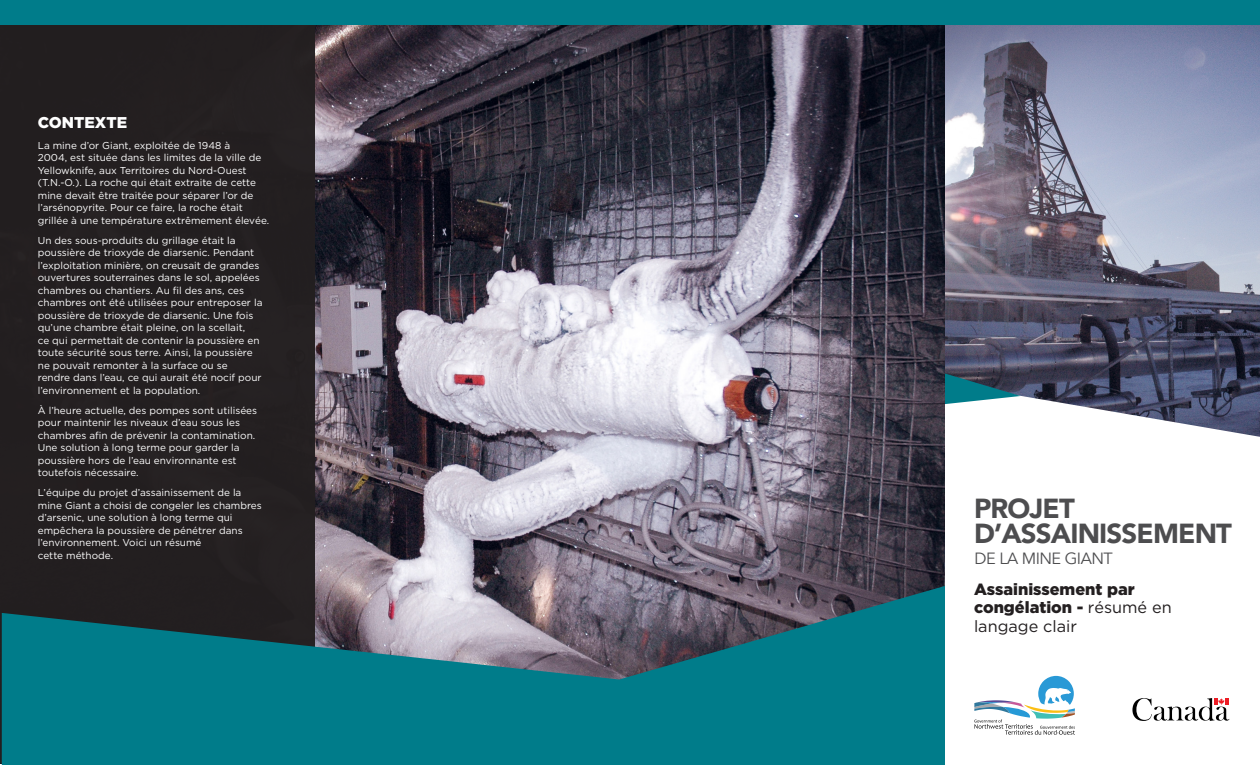
<style>
.page{position:relative;width:1260px;height:765px;background:#fff}
.page>*{position:absolute;margin:0;border:0;box-sizing:border-box;transform-origin:0 0}
.t1{font:900 27.5px/25px "Avenir";letter-spacing:-.03em;color:#4d4d4f}
.t2{font:900 16.25px/18.8px "Gotham";color:#231f20}
.t3{font:16.25px "Avenir";letter-spacing:-.03em;color:#4d4d4f}
.Body{font:900 15.62px "Gotham";color:#fff}
.Body-2{font:10px/12.5px "Gotham";color:#fff}
.s1{font-weight:400}
</style>
<div class="page">
<img style="left:0;top:24px;width:945px;height:740px">
<div style="left:0;top:24px;width:315px;height:738px;background:#231f20"></div>
<img style="left:945px;top:24px;width:315px;height:358px">
<div style="left:0;top:0;width:1260px;height:24px;background:#007c8a"></div>
<svg style="left:945px;top:382px;width:315px;height:338px"></svg>
<svg style="left:945px;top:373px;width:76px;height:31px;background:#377380"></svg>
<svg style="left:2px;top:586px;width:943px;height:179px;background:#207380"></svg>
<svg style="left:974px;top:676px;width:101px;height:59px"></svg>
<svg style="left:1132px;top:698px;width:97px;height:23px"></svg>
<p class="Body" style="left:38px;top:114px;width:91px">CONTEXTE</p>
<p class="Body-2" style="left:38px;top:139px;width:233px">La mine d’or Giant, exploitée de 1948 à<br>2004, est située dans les limites de la ville de Yellowknife, aux Territoires du Nord-Ouest (T.N.-O.). La roche qui était extraite de cette mine devait être traitée pour séparer l’or de l’arsénopyrite. Pour ce faire, la roche était grillée à une température extrêmement élevée.</p>
<p class="Body-2" style="left:38px;top:234px;width:226px">Un des sous-produits du grillage était la poussière de trioxyde de diarsenic. Pendant l’exploitation minière, on creusait de grandes ouvertures souterraines dans le sol, appelées chambres ou chantiers. Au fil des ans, ces chambres ont été utilisées pour entreposer la poussière de trioxyde de diarsenic. Une fois qu’une chambre était pleine, on la scellait,<br>ce qui permettait de contenir la poussière en toute sécurité sous terre. Ainsi, la poussière ne pouvait remonter à la surface ou se rendre dans l’eau, ce qui aurait été nocif pour l’environnement et la population.</p>
<p class="Body-2" style="left:38px;top:404px;width:221px">À l’heure actuelle, des pompes sont utilisées pour maintenir les niveaux d’eau sous les chambres afin de prévenir la contamination.<br>Une solution à long terme pour garder la poussière hors de l’eau environnante est toutefois nécessaire.</p>
<p class="Body-2" style="left:38px;top:486px;width:226px">L’équipe du projet d’assainissement de la mine Giant a choisi de congeler les chambres d’arsenic, une solution à long terme qui empêchera la poussière de pénétrer dans l’environnement. Voici un résumé<br>cette méthode.</p>
<p class="t1" style="left:974px;top:496px;width:260px">PROJET<br>D’ASSAINISSEMENT</p>
<p class="t2" style="left:974px;top:579px;width:199px">Assainissement par congélation - <span class="s1">résumé en langage clair</span></p>
<p class="t3" style="left:975px;top:549px;width:140px">DE LA MINE GIANT</p>
</div>
